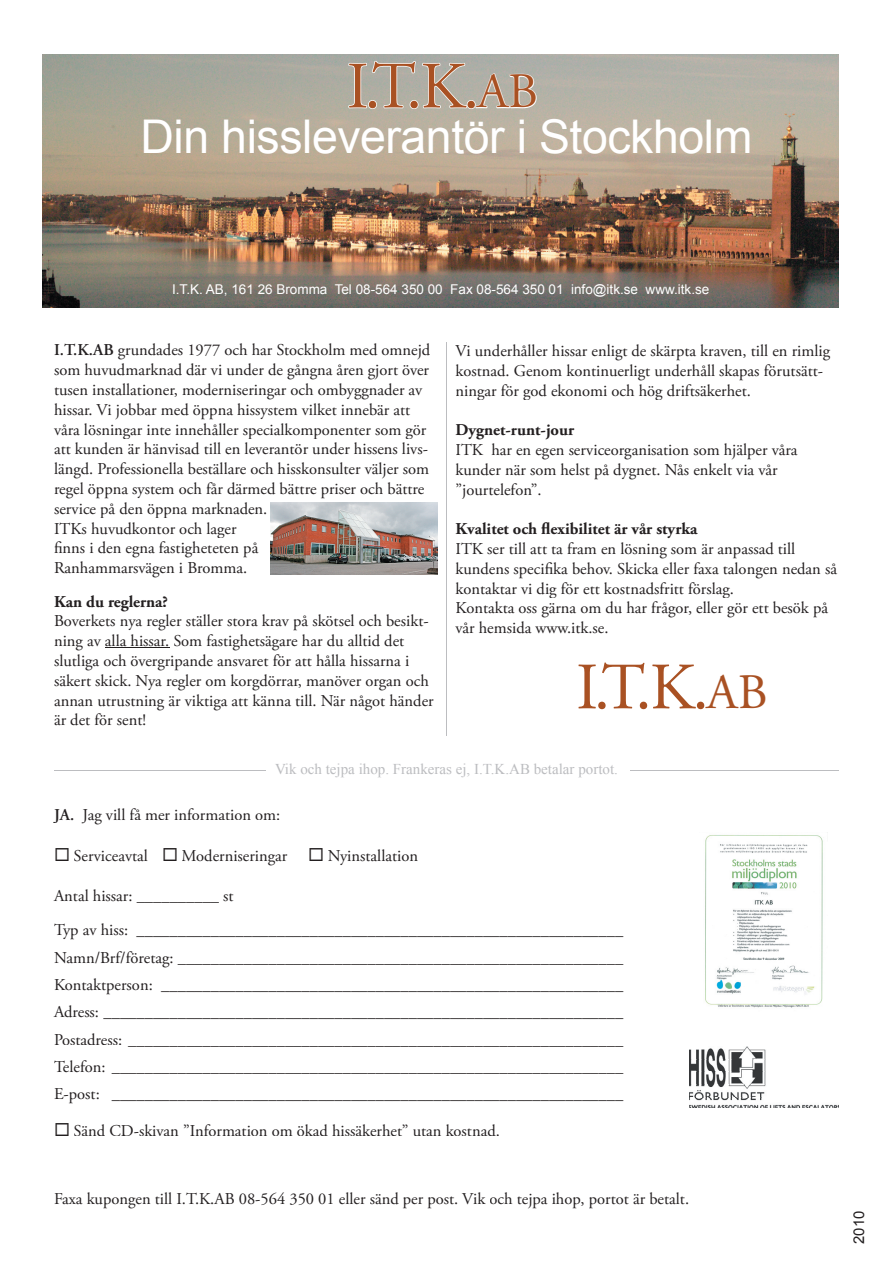
<style>
.page{position:relative;width:893px;height:1263px;background:#fff}
.page>*{position:absolute;margin:0;border:0;box-sizing:border-box;transform-origin:0 0}
.t1{font:66px "Adobe Garamond Pro";color:#a95123}
.t2{font:46.5px "Arial";letter-spacing:-.01em;color:#fff}
.t3{font:16.5px/19.8px "Adobe Garamond Pro";color:#231f20}
.t4{font:700 16.5px "Adobe Garamond Pro";color:#231f20}
.t5{font:15px "Times New Roman";color:#bcbdc0}
.t6{font:14.85px "Arial";color:#231f20}
.t7{font:13.5px "Arial";color:#fff}
.s1{font-size:49.5px}
.s2{font-weight:600}
</style>
<div class="page">
<img style="left:43px;top:54px;width:796px;height:253px">
<svg style="left:348px;top:61px;width:119px;height:48px;background:#bdbcb4"></svg>
<div style="left:467px;top:100px;width:9px;height:9px;border:2px solid #fff;border-radius:50%"></div>
<svg style="left:475px;top:72px;width:62px;height:37px"></svg>
<hr style="left:105px;top:647px;width:64px;height:1px;background:#231f20">
<hr style="left:54px;top:770px;width:785px;height:1px;background:#bcbdc0">
<div style="left:639px;top:701px;width:9px;height:9px;border:2px solid #fff;border-radius:50%"></div>
<div style="left:696px;top:701px;width:9px;height:9px;border:2px solid #fff;border-radius:50%"></div>
<div style="left:266px;top:755px;width:363px;height:27px;background:#fff"></div>
<hr style="left:446px;top:343px;width:1px;height:393px;background:#bcbdc0">
<img style="left:689px;top:1047px;width:150px;height:61px">
<img style="left:689px;top:1059px;width:150px;height:1px">
<img style="left:689px;top:1072px;width:150px;height:1px">
<img style="left:689px;top:1084px;width:150px;height:1px">
<img style="left:689px;top:1097px;width:150px;height:1px">
<img style="left:705px;top:835px;width:118px;height:173px">
<img style="left:271px;top:502px;width:167px;height:72px">
<h1 class="t1" style="left:347px;top:47px;width:193px">I.T.K.<span class="s1">AB</span></h1>
<h2 class="t2" style="left:140px;top:106px;width:613px">Din hissleverantör i Stockholm</h2>
<p class="t7" style="left:172px;top:281px;width:539px">I.T.K. AB, 161 26 Bromma Tel 08-564 350 00 Fax 08-564 350 01 info@itk.se www.itk.se</p>
<p class="t3" style="left:54px;top:341px;width:378px"><span class="s2">I.T.K.AB</span> grundades 1977 och har Stockholm med omnejd som huvudmarknad där vi under de gångna åren gjort över tusen installationer, moderniseringar och ombyggnader av hissar. Vi jobbar med öppna hissystem vilket innebär att våra lösningar inte innehåller specialkomponenter som gör att kunden är hänvisad till en leverantör under hissens livs&shy;längd. Professionella beställare och hisskonsulter väljer som regel öppna system och får därmed bättre priser och bättre service på den öppna marknaden.<br>ITKs huvudkontor och lager<br>finns i den egna fastigheteten på<br>Ranhammarsvägen i Bromma.</p>
<p class="t4" style="left:54px;top:592px;width:115px">Kan du reglerna?</p>
<p class="t3" style="left:54px;top:612px;width:381px">Boverkets nya regler ställer stora krav på skötsel och besikt&shy;ning av alla hissar. Som fastighetsägare har du alltid det slutliga och övergripande ansvaret för att hålla hissarna i säkert skick. Nya regler om korgdörrar, manöver organ och annan utrustning är viktiga att känna till. När något händer är det för sent!</p>
<p class="t3" style="left:455px;top:341px;width:376px">Vi underhåller hissar enligt de skärpta kraven, till en rimlig kostnad. Genom kontinuerligt underhåll skapas förutsätt&shy;ningar för god ekonomi och hög driftsäkerhet.</p>
<p class="t4" style="left:455px;top:420px;width:120px">Dygnet-runt-jour</p>
<p class="t3" style="left:455px;top:440px;width:344px">ITK har en egen serviceorganisation som hjälper våra kunder när som helst på dygnet. Nås enkelt via vår ”jourtelefon”.</p>
<p class="t4" style="left:455px;top:519px;width:243px">Kvalitet och flexibilitet är vår styrka</p>
<p class="t3" style="left:455px;top:539px;width:383px">ITK ser till att ta fram en lösning som är anpassad till kundens specifika behov. Skicka eller faxa talongen nedan så kontaktar vi dig för ett kostnadsfritt förslag.<br>Kontakta oss gärna om du har frågor, eller gör ett besök på vår hemsida www.itk.se.</p>
<h1 class="t1" style="left:576px;top:648px;width:193px">I.T.K.<span class="s1">AB</span></h1>
<p class="t5" style="left:275px;top:759px;width:344px">Vik och tejpa ihop. Frankeras ej, I.T.K.AB betalar portot.</p>
<p class="t3" style="left:54px;top:805px;width:228px"><span class="s2">JA.</span> Jag vill få mer information om:</p>
<p class="t3" style="left:54px;top:846px;width:366px">◻ Serviceavtal ◻ Moderniseringar ◻ Nyinstallation</p>
<p class="t3" style="left:54px;top:878px;width:571px;line-height:34.8px">Antal hissar: __________ st<br>Typ av hiss: ___________________________________________________________</p>
<p class="t3" style="left:54px;top:944px;width:571px;line-height:27.3px;text-align:justify">Namn/Brf/företag: ______________________________________________________ Kontaktperson: ________________________________________________________ Adress: _______________________________________________________________ Postadress: ____________________________________________________________ Telefon: ______________________________________________________________ E-post: ______________________________________________________________</p>
<p class="t3" style="left:54px;top:1121px;width:447px">◻ Sänd CD-skivan ”Information om ökad hissäkerhet” utan kostnad.</p>
<p class="t3" style="left:54px;top:1189px;width:637px">Faxa kupongen till I.T.K.AB 08-564 350 01 eller sänd per post. Vik och tejpa ihop, portot är betalt.</p>
<p class="t6" style="left:849px;top:1244px;width:35px;rotate:-90deg">2010</p>
</div>
